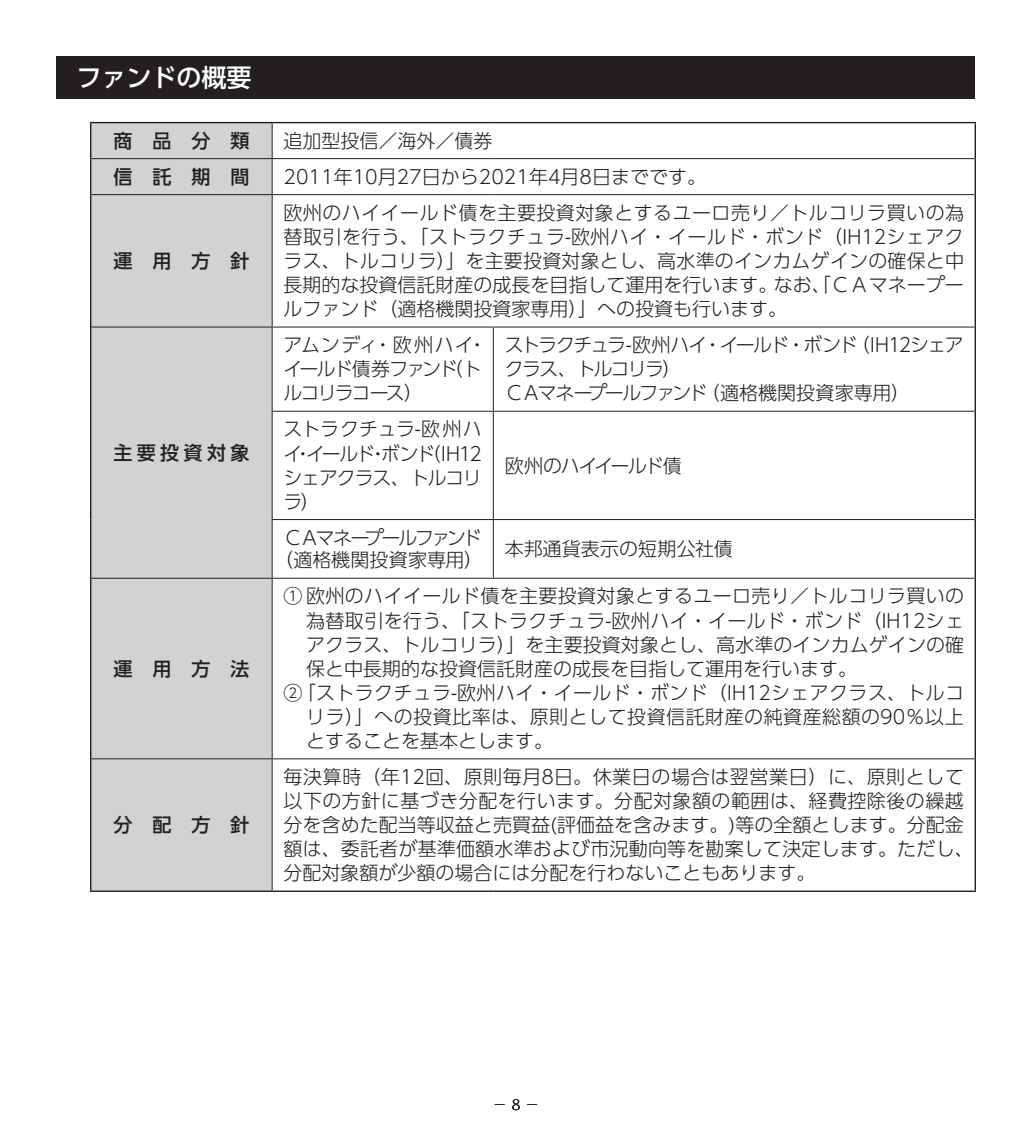
<style>
.page{position:relative;width:1032px;height:1134px;background:#fff}
.page>*{position:absolute;margin:0;border:0;box-sizing:border-box;transform-origin:0 0}
.t1{font:500 25px "UD Shin Go Pro";color:#fff}
.t2{font:300 19px/24px "UD Shin Go Pro";color:#231f20;text-align:justify}
.t3{font:300 19px "UD Shin Go Pro";letter-spacing:.02em;color:#231f20}
.t4{font:300 19px/24px "UD Shin Go Pro";letter-spacing:-.08em;color:#231f20}
.t5{font:300 19px "UD Shin Go Pro";letter-spacing:.025em;color:#231f20}
.t6{font:300 19px/24px "UD Shin Go Pro";letter-spacing:-.075em;color:#231f20}
.t7{font:500 19px "UD Shin Go Pro";letter-spacing:1.055em;color:#231f20}
.t8{font:300 19px/22.6px "UD Shin Go Pro";letter-spacing:-.07em;color:#231f20;text-align:center}
.t9{font:300 19px "UD Shin Go Pro";letter-spacing:-.065em;color:#231f20}
.t10{font:300 14.2px "UD Reimin Pro";color:#231f20}
</style>
<div class="page">
<div style="left:57px;top:57px;width:918px;height:42px;background:#231f20"></div>
<div style="left:91px;top:123px;width:181px;height:767px;background:#d1d2d4"></div>
<hr style="left:90px;top:122px;width:182px;height:1px;background:#231f20">
<hr style="left:272px;top:122px;width:221px;height:1px;background:#231f20">
<hr style="left:493px;top:122px;width:483px;height:1px;background:#231f20">
<hr style="left:90px;top:890px;width:182px;height:2px;background:#231f20">
<hr style="left:272px;top:890px;width:221px;height:2px;background:#231f20">
<hr style="left:493px;top:890px;width:483px;height:2px;background:#231f20">
<hr style="left:272px;top:123px;width:1px;height:35px;background:#231f20">
<hr style="left:91px;top:158px;width:181px;height:1px;background:#231f20">
<hr style="left:272px;top:158px;width:221px;height:1px;background:#231f20">
<hr style="left:272px;top:159px;width:1px;height:35px;background:#231f20">
<hr style="left:493px;top:158px;width:481px;height:1px;background:#231f20">
<hr style="left:91px;top:194px;width:181px;height:1px;background:#231f20">
<hr style="left:272px;top:194px;width:221px;height:1px;background:#231f20">
<hr style="left:272px;top:195px;width:1px;height:132px;background:#231f20">
<hr style="left:493px;top:194px;width:481px;height:1px;background:#231f20">
<hr style="left:91px;top:327px;width:181px;height:1px;background:#231f20">
<hr style="left:272px;top:327px;width:1px;height:84px;background:#231f20">
<hr style="left:272px;top:412px;width:1px;height:107px;background:#231f20">
<hr style="left:272px;top:520px;width:1px;height:58px;background:#231f20">
<hr style="left:91px;top:578px;width:181px;height:1px;background:#231f20">
<hr style="left:272px;top:579px;width:1px;height:179px;background:#231f20">
<hr style="left:91px;top:758px;width:181px;height:1px;background:#231f20">
<hr style="left:272px;top:758px;width:221px;height:1px;background:#231f20">
<hr style="left:272px;top:759px;width:1px;height:131px;background:#231f20">
<hr style="left:493px;top:758px;width:481px;height:1px;background:#231f20">
<hr style="left:90px;top:123px;width:1px;height:36px;background:#231f20">
<hr style="left:974px;top:123px;width:2px;height:36px;background:#231f20">
<hr style="left:90px;top:159px;width:1px;height:36px;background:#231f20">
<hr style="left:974px;top:159px;width:2px;height:36px;background:#231f20">
<hr style="left:90px;top:195px;width:1px;height:132px;background:#231f20">
<hr style="left:974px;top:195px;width:2px;height:132px;background:#231f20">
<hr style="left:90px;top:327px;width:1px;height:84px;background:#231f20">
<hr style="left:974px;top:327px;width:2px;height:84px;background:#231f20">
<hr style="left:90px;top:411px;width:1px;height:108px;background:#231f20">
<hr style="left:974px;top:411px;width:2px;height:108px;background:#231f20">
<hr style="left:90px;top:519px;width:1px;height:59px;background:#231f20">
<hr style="left:974px;top:519px;width:2px;height:59px;background:#231f20">
<hr style="left:90px;top:578px;width:1px;height:181px;background:#231f20">
<hr style="left:974px;top:578px;width:2px;height:181px;background:#231f20">
<hr style="left:90px;top:759px;width:1px;height:131px;background:#231f20">
<hr style="left:974px;top:759px;width:2px;height:131px;background:#231f20">
<hr style="left:272px;top:327px;width:221px;height:1px;background:#231f20">
<hr style="left:493px;top:327px;width:481px;height:1px;background:#231f20">
<hr style="left:493px;top:327px;width:1px;height:84px;background:#231f20">
<hr style="left:272px;top:411px;width:221px;height:1px;background:#231f20">
<hr style="left:493px;top:411px;width:481px;height:1px;background:#231f20">
<hr style="left:493px;top:412px;width:1px;height:107px;background:#231f20">
<hr style="left:272px;top:519px;width:221px;height:1px;background:#231f20">
<hr style="left:493px;top:519px;width:481px;height:1px;background:#231f20">
<hr style="left:493px;top:520px;width:1px;height:58px;background:#231f20">
<hr style="left:272px;top:578px;width:221px;height:1px;background:#231f20">
<hr style="left:493px;top:578px;width:481px;height:1px;background:#231f20">
<h1 class="t1" style="left:77px;top:58px;width:177px">ファンドの概要</h1>
<p class="t7" style="left:113px;top:125px;width:138px">商品分類</p>
<p class="t2" style="left:283px;top:128px;width:211px">追加型投信／海外／債券</p>
<p class="t7" style="left:113px;top:161px;width:138px">信託期間</p>
<p class="t2" style="left:283px;top:164px;width:424px">2011年10月27日から2021年4月8日までです。</p>
<p class="t7" style="left:113px;top:245px;width:138px">運用方針</p>
<p class="t7" style="left:113px;top:437px;width:138px">主要投資対象</p>
<p class="t7" style="left:113px;top:653px;width:138px">運用方法</p>
<p class="t7" style="left:113px;top:809px;width:138px">分配方針</p>
<p class="t2" style="left:283px;top:200px;width:682px">欧州のハイイールド債を主要投資対象とするユーロ売り／トルコリラ買いの為替取引を行う、「ストラクチュラ-欧州ハイ・イールド・ボンド（IH12シェアクラス、トルコリラ）」を主要投資対象とし、高水準のインカムゲインの確保と中長期的な投資信託財産の成長を目指して運用を行います。なお、「ＣＡマネープールファンド（適格機関投資家専用）」への投資も行います。</p>
<p class="t6" style="left:283px;top:332px;width:205px">アムンディ・欧州ハイ・イールド債券ファンド（トルコリラコース）</p>
<p class="t4" style="left:505px;top:332px;width:461px">ストラクチュラ-欧州ハイ・イールド・ボンド（IH12シェアクラス、トルコリラ）<br>ＣＡマネープールファンド（適格機関投資家専用）</p>
<p class="t2" style="left:283px;top:416px;width:200px">ストラクチュラ-欧州ハイ・イールド・ボンド（IH12シェアクラス、トルコリラ）</p>
<p class="t9" style="left:505px;top:450px;width:179px">欧州のハイイールド債</p>
<p class="t8" style="left:274px;top:525px;width:211px">ＣＡマネープールファンド（適格機関投資家専用）</p>
<p class="t2" style="left:505px;top:536px;width:230px">本邦通貨表示の短期公社債</p>
<p class="t3" style="left:283px;top:581px;width:682px">① 欧州のハイイールド債を主要投資対象とするユーロ売り／トルコリラ買いの</p>
<p class="t3" style="left:306px;top:605px;width:659px">為替取引を行う、「ストラクチュラ-欧州ハイ・イールド・ボンド（IH12シェ</p>
<p class="t2" style="left:306px;top:632px;width:659px">アクラス、トルコリラ）」を主要投資対象とし、高水準のインカムゲインの確</p>
<p class="t2" style="left:306px;top:656px;width:552px">保と中長期的な投資信託財産の成長を目指して運用を行います。</p>
<p class="t3" style="left:283px;top:677px;width:682px">② 「ストラクチュラ-欧州ハイ・イールド・ボンド（IH12シェアクラス、トルコ</p>
<p class="t5" style="left:306px;top:701px;width:659px">リラ）」への投資比率は、原則として投資信託財産の純資産総額の90％以上</p>
<p class="t2" style="left:306px;top:728px;width:248px">とすることを基本とします。</p>
<p class="t2" style="left:284px;top:764px;width:691px;text-align:left">毎決算時（年12回、原則毎月8日。休業日の場合は翌営業日）に、原則として以下の方針に基づき分配を行います。分配対象額の範囲は、経費控除後の繰越分を含めた配当等収益と売買益(評価益を含みます。)等の全額とします。分配金額は、委託者が基準価額水準および市況動向等を勘案して決定します。ただし、分配対象額が少額の場合には分配を行わないこともあります。</p>
<p class="t10" style="left:493px;top:1093px;width:48px">－ 8 －</p>
</div>
